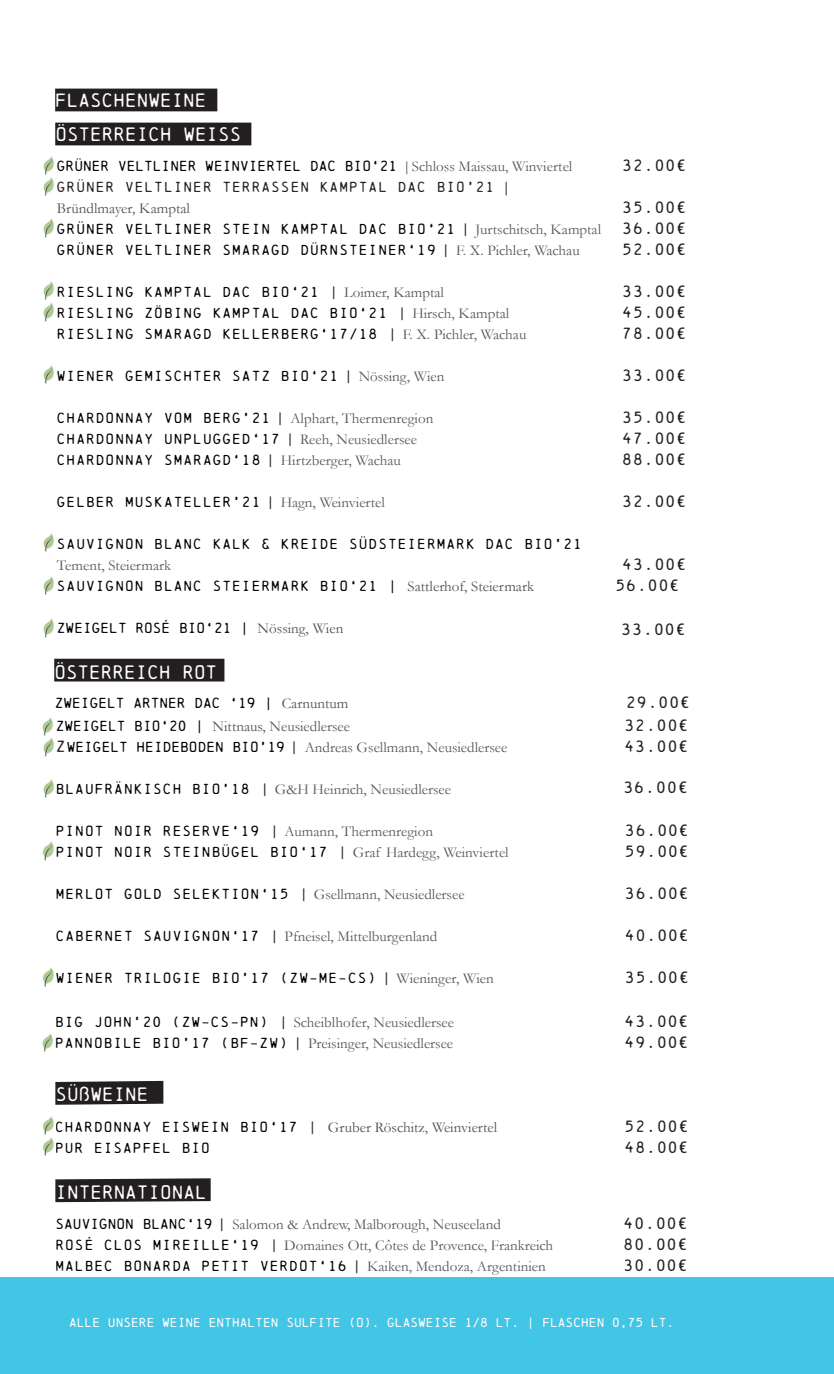
<style>
.page{position:relative;width:834px;height:1374px;background:#fff}
.page>*{position:absolute;margin:0;border:0;box-sizing:border-box;transform-origin:0 0}
.t1{font:18px/34px "Chainprinter";color:#fff}
.t2{font:15px "Garamond";color:#57585a}
.t3{font:15px "Chainprinter";letter-spacing:.075em;color:#231f20}
.t4{font:15px "Garamond";color:#4f5252}
.t5{font:13.5px "Chainprinter";letter-spacing:.075em;color:#000001}
.t6{font:13.5px "Chainprinter";color:#000001}
.t7{font:13.5px "Chainprinter";letter-spacing:.075em;color:#231f20}
.t8{font:12px "Chainprinter";color:#fff}
.s1{font-family:"Avenir LT Std";font-size:12.75px;color:#57585a}
.s2{font-family:"Garamond";font-size:15px;color:#57585a}
.s3{font-family:"Avenir LT Std"}
.s4{color:#231f20}
.s5{font-family:"Chainprinter";font-size:13.5px;color:#000001}
.s6{font-family:"Chainprinter";font-size:13.5px;color:#231f20}
.s7{font-family:"Garamond";font-size:15px;color:#4f5252}
.s8{font-family:"Chainprinter";color:#231f20}
</style>
<div class="page">
<div style="left:0;top:1277px;width:833px;height:96px;background:#43c6e6"></div>
<div style="left:55px;top:89px;width:162px;height:22px;background:#231f20"></div>
<div style="left:55px;top:123px;width:196px;height:22px;background:#231f20"></div>
<div style="left:54px;top:658px;width:170px;height:23px;background:#231f20"></div>
<svg style="left:55px;top:1178px;width:156px;height:24px;background:#2f2b2c"></svg>
<img style="left:43px;top:156px;width:11px;height:40px">
<img style="left:43px;top:218px;width:11px;height:20px">
<img style="left:43px;top:281px;width:11px;height:41px">
<img style="left:43px;top:533px;width:11px;height:19px">
<img style="left:43px;top:576px;width:11px;height:19px">
<img style="left:43px;top:618px;width:11px;height:20px">
<img style="left:42px;top:717px;width:12px;height:40px">
<img style="left:43px;top:779px;width:11px;height:19px">
<img style="left:43px;top:841px;width:11px;height:20px">
<img style="left:43px;top:967px;width:11px;height:20px">
<svg style="left:55px;top:1080px;width:108px;height:24px;background:#312d2e"></svg>
<img style="left:43px;top:1116px;width:11px;height:40px">
<img style="left:43px;top:365px;width:11px;height:19px">
<svg style="left:42px;top:737px;width:12px;height:1px"></svg>
<img style="left:42px;top:1033px;width:11px;height:19px">
<h1 class="t1" style="left:55px;top:83px;width:188px">FLASCHENWEINE<br>ÖSTERREICH WEISS</h1>
<p class="t6" style="left:57px;top:158px;width:517px">GRÜNER VELTLINER WEINVIERTEL DAC BIO‘21 <span class="s1">|</span> <span class="s2">Schloss Maissau, Winviertel</span></p>
<p class="t3" style="left:622px;top:156px;width:65px">32.00€</p>
<p class="t7" style="left:57px;top:179px;width:452px">GRÜNER VELTLINER TERRASSEN KAMPTAL DAC BIO’21 <span class="s3">|</span></p>
<p class="t4" style="left:57px;top:198px;width:134px">Bründlmayer, Kamptal</p>
<p class="t3" style="left:622px;top:198px;width:65px">35.00€</p>
<p class="t5" style="left:57px;top:221px;width:545px">GRÜNER VELTLINER STEIN KAMPTAL DAC BIO‘21 <span class="s4">|</span> <span class="s2">Jurtschitsch, Kamptal</span></p>
<p class="t3" style="left:622px;top:219px;width:65px">36.00€</p>
<p class="t5" style="left:57px;top:242px;width:524px">GRÜNER VELTLINER SMARAGD DÜRNSTEINER‘19 <span class="s4">|</span> <span class="s2">F. X. Pichler, Wachau</span></p>
<p class="t3" style="left:622px;top:240px;width:65px">52.00€</p>
<p class="t5" style="left:57px;top:284px;width:388px">RIESLING KAMPTAL DAC BIO‘21 <span class="s4">|</span> <span class="s2">Loimer, Kamptal</span></p>
<p class="t3" style="left:622px;top:282px;width:65px">33.00€</p>
<p class="t5" style="left:57px;top:305px;width:454px">RIESLING ZÖBING KAMPTAL DAC BIO‘21 <span class="s4">|</span> <span class="s2">Hirsch, Kamptal</span></p>
<p class="t3" style="left:622px;top:303px;width:65px">45.00€</p>
<p class="t5" style="left:57px;top:326px;width:471px">RIESLING SMARAGD KELLERBERG‘17/18 <span class="s4">|</span> <span class="s2">F. X. Pichler, Wachau</span></p>
<p class="t3" style="left:622px;top:324px;width:65px">78.00€</p>
<p class="t5" style="left:57px;top:368px;width:389px">WIENER GEMISCHTER SATZ BIO‘21 <span class="s4">|</span> <span class="s2">Nössing, Wien</span></p>
<p class="t3" style="left:622px;top:366px;width:65px">33.00€</p>
<p class="t2" style="left:57px;top:408px;width:378px"><span class="s5">CHARDONNAY VOM BERG’21</span> <span class="s6">|</span> Alphart, Thermenregion</p>
<p class="t3" style="left:622px;top:408px;width:65px">35.00€</p>
<p class="t5" style="left:57px;top:431px;width:361px">CHARDONNAY UNPLUGGED‘17 <span class="s4">|</span> <span class="s2">Reeh, Neusiedlersee</span></p>
<p class="t3" style="left:622px;top:429px;width:65px">47.00€</p>
<p class="t5" style="left:57px;top:452px;width:345px">CHARDONNAY SMARAGD‘18 <span class="s4">|</span> <span class="s2">Hirtzberger, Wachau</span></p>
<p class="t3" style="left:622px;top:450px;width:65px">88.00€</p>
<p class="t5" style="left:57px;top:494px;width:329px">GELBER MUSKATELLER’21 <span class="s4">|</span> <span class="s2">Hagn, Weinviertel</span></p>
<p class="t3" style="left:622px;top:492px;width:65px">32.00€</p>
<p class="t5" style="left:57px;top:536px;width:526px">SAUVIGNON BLANC KALK &amp; KREIDE SÜDSTEIERMARK DAC BIO’21</p>
<p class="t2" style="left:57px;top:555px;width:116px">Tement, Steiermark</p>
<p class="t3" style="left:622px;top:555px;width:65px">43.00€</p>
<p class="t5" style="left:57px;top:578px;width:478px">SAUVIGNON BLANC STEIERMARK BIO‘21 | <span class="s7">Sattlerhof, Steiermark</span></p>
<p class="t3" style="left:615px;top:576px;width:65px">56.00€</p>
<p class="t6" style="left:57px;top:620px;width:288px">ZWEIGELT ROSÉ BIO‘21 | <span class="s7">Nössing, Wien</span></p>
<p class="t3" style="left:621px;top:620px;width:66px">33.00€</p>
<h1 class="t1" style="left:54px;top:654px;width:164px">ÖSTERREICH ROT</h1>
<p class="t6" style="left:55px;top:695px;width:295px">ZWEIGELT ARTNER DAC ‘19 | <span class="s7">Carnuntum</span></p>
<p class="t3" style="left:626px;top:693px;width:65px">29.00€</p>
<p class="t6" style="left:56px;top:717px;width:296px">ZWEIGELT BIO‘20 | <span class="s7">Nittnaus,</span> <span class="s2">Neusiedlersee</span></p>
<p class="t3" style="left:624px;top:716px;width:65px">32.00€</p>
<p class="t2" style="left:56px;top:737px;width:453px"><span class="s8">Z</span><span class="s5">WEIGELT HEIDEBODEN BIO’19</span> <span class="s6">|</span> Andreas Gsellmann, Neusiedlersee</p>
<p class="t3" style="left:624px;top:737px;width:65px">43.00€</p>
<p class="t2" style="left:56px;top:779px;width:396px"><span class="s5">BLAUFRÄNKISCH BIO’18</span> <span class="s6">|</span> G&amp;H Heinrich, Neusiedlersee</p>
<p class="t2" style="left:56px;top:821px;width:378px"><span class="s5">PINOT NOIR RESERVE‘19</span> <span class="s6">|</span> Aumann, Thermenregion</p>
<p class="t3" style="left:624px;top:821px;width:65px">36.00€</p>
<p class="t5" style="left:56px;top:843px;width:454px">PINOT NOIR STEINBÜGEL BIO‘17 <span class="s4">|</span> <span class="s2">Graf Hardegg, Weinviertel</span></p>
<p class="t3" style="left:624px;top:842px;width:65px">59.00€</p>
<p class="t2" style="left:56px;top:884px;width:410px"><span class="s5">MERLOT GOLD SELEKTION‘15</span> <span class="s6">|</span> Gsellmann, Neusiedlersee</p>
<p class="t3" style="left:624px;top:884px;width:65px">36.00€</p>
<p class="t2" style="left:56px;top:926px;width:383px"><span class="s5">CABERNET SAUVIGNON‘17</span> <span class="s6">|</span> Pfneisel, Mittelburgenland</p>
<p class="t3" style="left:624px;top:926px;width:65px">40.00€</p>
<p class="t5" style="left:56px;top:969px;width:439px">WIENER TRILOGIE BIO’17 (ZW-ME-CS) <span class="s4">|</span> <span class="s2">Wieninger, Wien</span></p>
<p class="t3" style="left:624px;top:968px;width:65px">35.00€</p>
<p class="t3" style="left:623px;top:778px;width:66px">36.00€</p>
<p class="t2" style="left:55px;top:1012px;width:400px"><span class="s5">BIG JOHN’20 (ZW-CS-PN)</span> <span class="s6">|</span> Scheiblhofer, Neusiedlersee</p>
<p class="t3" style="left:624px;top:1012px;width:65px">43.00€</p>
<p class="t2" style="left:55px;top:1033px;width:399px"><span class="s5">PANNOBILE BIO’17 (BF-ZW)</span> <span class="s6">|</span> Preisinger, Neusiedlersee</p>
<p class="t3" style="left:624px;top:1033px;width:65px">49.00€</p>
<h1 class="t1" style="left:55px;top:1077px;width:95px">SÜßWEINE</h1>
<p class="t4" style="left:55px;top:1117px;width:443px"><span class="s5">CHARDONNAY EISWEIN BIO‘17</span> <span class="s6">|</span> Gruber Röschitz, Weinviertel</p>
<p class="t3" style="left:624px;top:1117px;width:65px">52.00€</p>
<p class="t5" style="left:55px;top:1139px;width:156px">PUR EISAPFEL BIO</p>
<p class="t3" style="left:624px;top:1138px;width:65px">48.00€</p>
<h1 class="t1" style="left:55px;top:1174px;width:153px">INTERNATIONAL</h1>
<p class="t2" style="left:55px;top:1213px;width:447px"><span class="s5">SAUVIGNON BLANC‘19</span> <span class="s6">|</span> Salomon &amp; Andrew, Malborough, Neuseeland</p>
<p class="t3" style="left:623px;top:1213px;width:65px">40.00€</p>
<p class="t2" style="left:55px;top:1234px;width:499px"><span class="s5">ROSÉ CLOS MIREILLE‘19</span> <span class="s6">|</span> Domaines Ott, Côtes de Provence, Frankreich</p>
<p class="t3" style="left:623px;top:1234px;width:65px">80.00€</p>
<p class="t5" style="left:55px;top:1257px;width:491px">MALBEC BONARDA PETIT VERDOT‘16 <span class="s4">|</span> <span class="s2">Kaiken, Mendoza, Argentinien</span></p>
<p class="t3" style="left:623px;top:1255px;width:65px">30.00€</p>
<p class="t8" style="left:69px;top:1314px;width:606px">ALLE UNSERE WEINE ENTHALTEN SULFITE (O). GLASWEISE 1/8 LT. | FLASCHEN 0,75 LT.</p>
</div>
